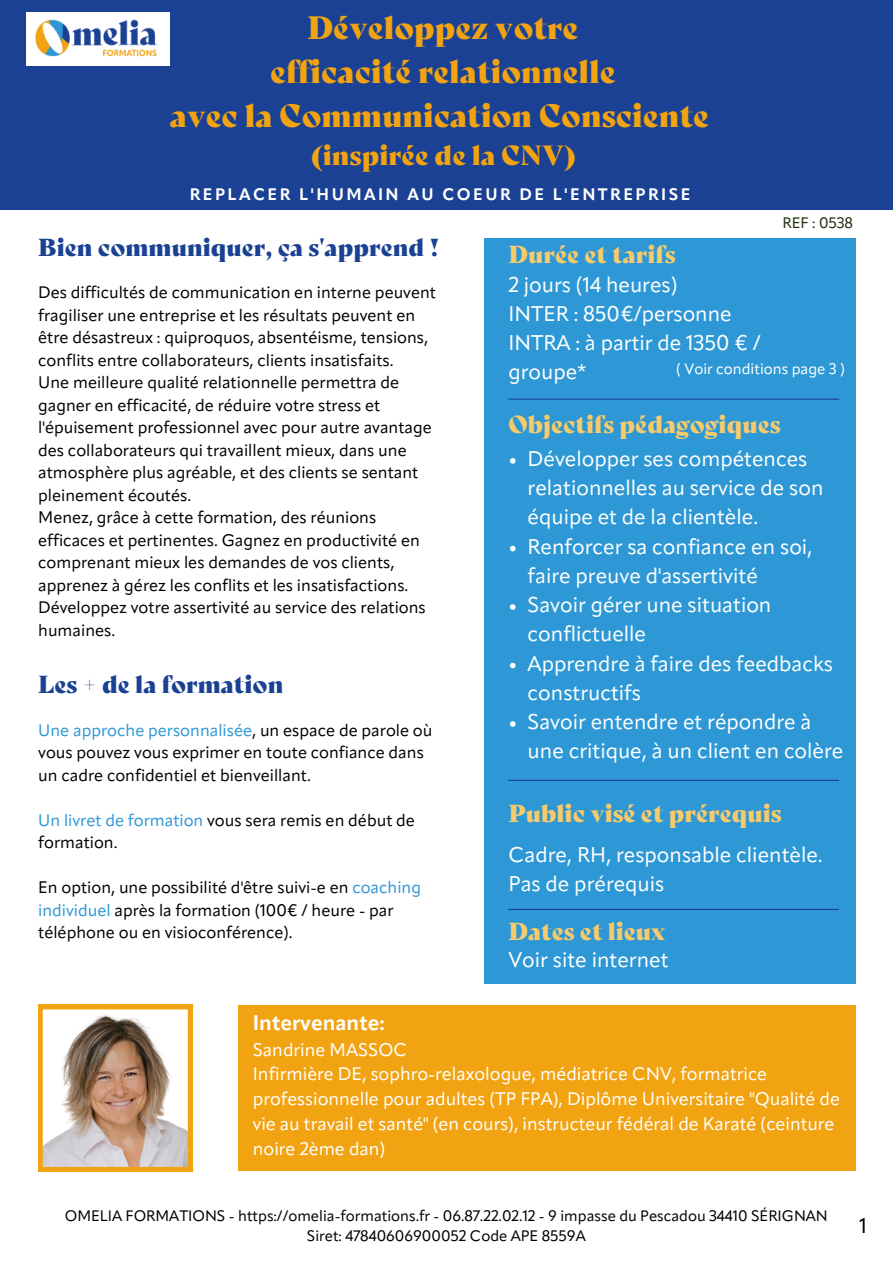
<style>
.page{position:relative;width:893px;height:1264px;background:#fff}
.page>*{position:absolute;margin:0;border:0;box-sizing:border-box;transform-origin:0 0}
.t1{font:31.5px/43.8px "Bely Display W00";color:#f2a311;text-align:center}
.t2{font:27px "Bely Display W00";color:#f2a311}
.t3{font:24px "Bely Display W00";color:#f7ca6c}
.t4{font:24px "Bely Display W00";color:#1a4193}
.t5{font:21px/29.2px "Apparat";color:#fff}
.t6{font:700 21px "Apparat";color:#fff}
.t7{font:21px "Apparat";color:#000}
.t8{font:18px/24.8px "Apparat";color:#fff}
.t9{font:16.5px/22.5px "Apparat";color:#000}
.t10{font:700 16.5px "Apparat";letter-spacing:.15em;color:#fff}
.t11{font:15px/20.2px "Apparat";color:#000;text-align:center}
.t12{font:15px "Apparat";color:#fff}
.t13{font:15px "Apparat";color:#202d10}
.s1{color:#2d98d5}
</style>
<div class="page">
<div style="left:0;top:0;width:892px;height:209px;background:#1a4193"></div>
<svg style="left:38px;top:1004px;width:154px;height:167px"></svg>
<div style="left:238px;top:1004px;width:617px;height:166px;background:#f2a311"></div>
<div style="left:26px;top:12px;width:144px;height:54px;background:#fff"></div>
<img style="left:35px;top:19px;width:122px;height:38px">
<div style="left:484px;top:238px;width:371px;height:746px;background:#2d98d5"></div>
<svg style="left:510px;top:458px;width:5px;height:5px"></svg>
<svg style="left:510px;top:545px;width:5px;height:6px"></svg>
<svg style="left:510px;top:604px;width:5px;height:6px"></svg>
<svg style="left:510px;top:662px;width:5px;height:6px"></svg>
<svg style="left:510px;top:721px;width:5px;height:5px"></svg>
<hr style="left:508px;top:398px;width:331px;height:2px;background:#1a4193">
<hr style="left:508px;top:908px;width:330px;height:2px;background:#1a4193">
<hr style="left:508px;top:779px;width:330px;height:2px;background:#1a4193">
<h1 class="t1" style="left:170px;top:3px;width:540px">Développez votre<br>efficacité relationnelle<br>avec la Communication Consciente</h1>
<h2 class="t2" style="left:310px;top:133px;width:267px">(inspirée de la CNV)</h2>
<p class="t10" style="left:190px;top:188px;width:502px">REPLACER L'HUMAIN AU COEUR DE L'ENTREPRISE</p>
<p class="t13" style="left:782px;top:216px;width:72px">REF : 0538</p>
<h3 class="t4" style="left:38px;top:228px;width:403px">Bien communiquer, ça s'apprend !</h3>
<p class="t9" style="left:38px;top:283px;width:399px">Des difficultés de communication en interne peuvent fragiliser une entreprise et les résultats peuvent en être désastreux : quiproquos, absentéisme, tensions, conflits entre collaborateurs, clients insatisfaits.<br>Une meilleure qualité relationnelle permettra de gagner en efficacité, de réduire votre stress et l'épuisement professionnel avec pour autre avantage des collaborateurs qui travaillent mieux, dans une atmosphère plus agréable, et des clients se sentant pleinement écoutés.<br>Menez, grâce à cette formation, des réunions efficaces et pertinentes. Gagnez en productivité en comprenant mieux les demandes de vos clients, apprenez à gérez les conflits et les insatisfactions.<br>Développez votre assertivité au service des relations humaines.</p>
<h3 class="t4" style="left:38px;top:665px;width:247px">Les + de la formation</h3>
<p class="t9" style="left:38px;top:720px;width:395px"><span class="s1">Une approche personnalisée</span>, un espace de parole où vous pouvez vous exprimer en toute confiance dans un cadre confidentiel et bienveillant.</p>
<p class="t9" style="left:38px;top:810px;width:378px"><span class="s1">Un livret de formation</span> vous sera remis en début de formation.</p>
<p class="t9" style="left:38px;top:877px;width:384px">En option, une possibilité d'être suivi-e en <span class="s1">coaching individuel</span> après la formation (100€ / heure - par téléphone ou en visioconférence).</p>
<h3 class="t3" style="left:508px;top:235px;width:169px">Durée et tarifs</h3>
<p class="t5" style="left:508px;top:271px;width:254px">2 jours (14 heures)<br>INTER : 850€/personne<br>INTRA : à partir de 1350 € / groupe*</p>
<h3 class="t3" style="left:508px;top:405px;width:273px">Objectifs pédagogiques</h3>
<p class="t12" style="left:676px;top:363px;width:170px">( Voir conditions page 3 )</p>
<p class="t5" style="left:527px;top:446px;width:317px">Développer ses compétences relationnelles au service de son équipe et de la clientèle.<br>Renforcer sa confiance en soi, faire preuve d'assertivité<br>Savoir gérer une situation conflictuelle<br>Apprendre à faire des feedbacks constructifs<br>Savoir entendre et répondre à une critique, à un client en colère</p>
<h3 class="t3" style="left:508px;top:794px;width:274px">Public visé et prérequis</h3>
<p class="t5" style="left:508px;top:841px;width:316px">Cadre, RH, responsable clientèle.<br>Pas de prérequis</p>
<h3 class="t3" style="left:508px;top:912px;width:158px">Dates et lieux</h3>
<p class="t5" style="left:508px;top:947px;width:161px">Voir site internet</p>
<p class="t6" style="left:253px;top:1013px;width:133px">Intervenante:</p>
<p class="t8" style="left:253px;top:1038px;width:588px">Sandrine MASSOC<br>Infirmière DE, sophro-relaxologue, médiatrice CNV, formatrice professionnelle pour adultes (TP FPA), Diplôme Universitaire "Qualité de vie au travail et santé" (en cours), instructeur fédéral de Karaté (ceinture noire 2ème dan)</p>
<p class="t11" style="left:65px;top:1206px;width:764px">OMELIA FORMATIONS - https://omelia-formations.fr - 06.87.22.02.12 - 9 impasse du Pescadou 34410 SÉRIGNAN<br>Siret: 47840606900052 Code APE 8559A</p>
<p class="t7" style="left:859px;top:1216px;width:9px">1</p>
</div>
